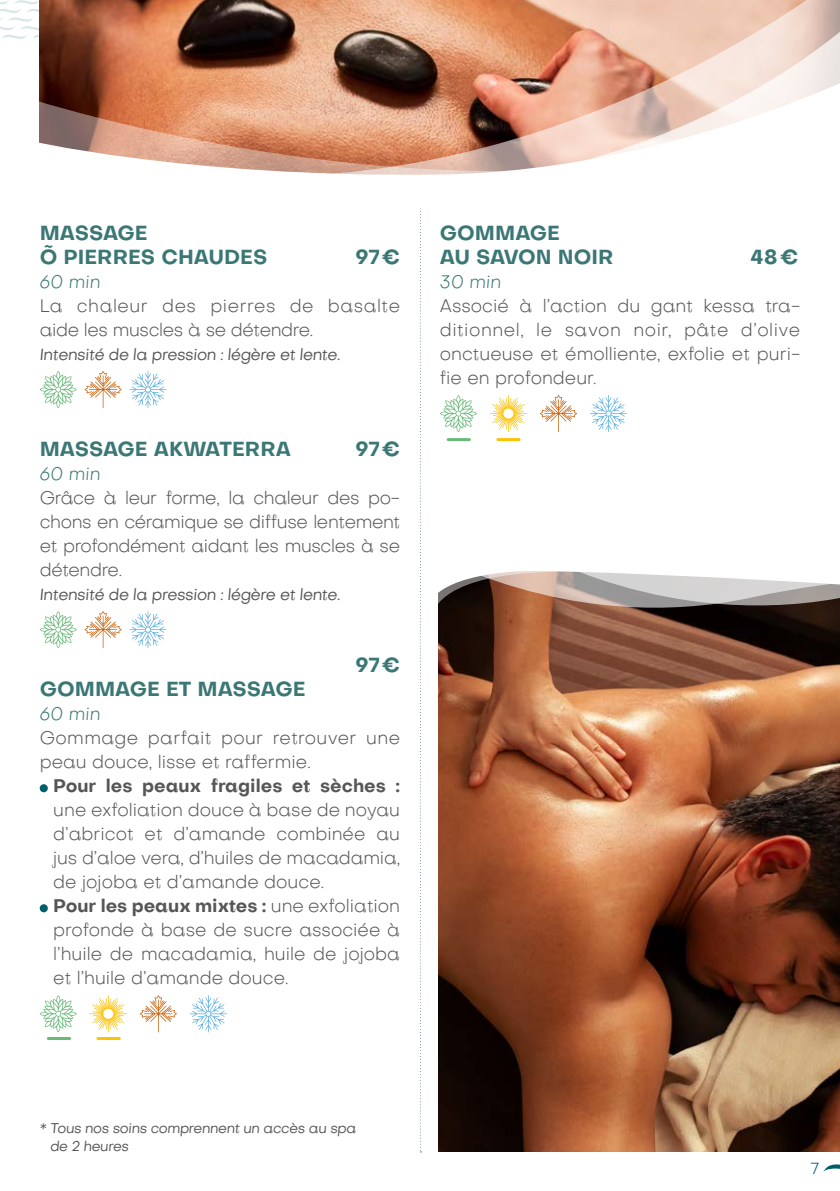
<style>
.page{position:relative;width:840px;height:1191px;background:#fff}
.page>*{position:absolute;margin:0;border:0;box-sizing:border-box;transform-origin:0 0}
.t1{font:700 20px/24px "Subjectivity";color:#3a7775}
.t2{font:300 18px/24px "Subjectivity";color:#565655}
.t3{font:700 18px "Subjectivity";color:#565655}
.t4{font:italic 300 18px "Subjectivity";color:#3a7775}
.t5{font:italic 16px "Subjectivity";letter-spacing:-.03em;color:#565655}
.t6{font:300 16px "Subjectivity";color:#005d6b}
.t7{font:italic 14px/18px "Subjectivity";letter-spacing:-.03em;color:#565655}
.s1{font-weight:700}
</style>
<div class="page">
<svg style="left:823px;top:1164px;width:16px;height:8px"></svg>
<svg style="left:0;top:0;width:40px;height:40px"></svg>
<svg style="left:84px;top:371px;width:38px;height:37px"></svg>
<svg style="left:129px;top:371px;width:37px;height:37px"></svg>
<svg style="left:40px;top:371px;width:37px;height:37px"></svg>
<svg style="left:84px;top:611px;width:38px;height:37px"></svg>
<svg style="left:129px;top:611px;width:37px;height:37px"></svg>
<svg style="left:40px;top:611px;width:37px;height:37px"></svg>
<div style="left:40px;top:784px;width:8px;height:8px;background:#005d6b;border-radius:50%"></div>
<div style="left:40px;top:904px;width:8px;height:8px;background:#005d6b;border-radius:50%"></div>
<svg style="left:140px;top:995px;width:37px;height:37px"></svg>
<svg style="left:190px;top:995px;width:37px;height:37px"></svg>
<svg style="left:40px;top:995px;width:37px;height:37px"></svg>
<svg style="left:90px;top:995px;width:37px;height:37px"></svg>
<hr style="left:48px;top:1037px;width:22px;height:3px;background:#68ba79">
<hr style="left:98px;top:1037px;width:21px;height:3px;background:#fdc201">
<img style="left:40px;top:0;width:79px;height:52px">
<svg style="left:39px;top:52px;width:80px;height:104px;background:#815244"></svg>
<svg style="left:119px;top:0;width:720px;height:175px;background:#bf886b"></svg>
<svg style="left:496px;top:9px;width:343px;height:87px;background:#e8bba5"></svg>
<img style="left:420px;top:96px;width:419px;height:1056px">
<p class="t1" style="left:40px;top:221px;width:229px">MASSAGE<br>Õ PIERRES CHAUDES</p>
<p class="t4" style="left:40px;top:275px;width:63px">60 min</p>
<p class="t2" style="left:40px;top:294px;width:362px">La chaleur des pierres de basalte aide les muscles à se détendre.</p>
<p class="t5" style="left:40px;top:348px;width:302px">Intensité de la pression : légère et lente.</p>
<p class="t1" style="left:355px;top:245px;width:46px">97 €</p>
<p class="t1" style="left:40px;top:437px;width:252px">MASSAGE AKWATERRA</p>
<p class="t4" style="left:40px;top:467px;width:63px">60 min</p>
<p class="t2" style="left:40px;top:486px;width:362px;text-align:justify">Grâce à leur forme, la chaleur des po&shy;chons en céramique se diffuse lentement et profondément aidant les muscles à se détendre.</p>
<p class="t5" style="left:40px;top:588px;width:302px">Intensité de la pression : légère et lente.</p>
<p class="t1" style="left:355px;top:437px;width:46px">97 €</p>
<p class="t1" style="left:355px;top:653px;width:46px">97 €</p>
<p class="t1" style="left:40px;top:677px;width:267px">GOMMAGE ET MASSAGE</p>
<p class="t4" style="left:40px;top:707px;width:63px">60 min</p>
<p class="t2" style="left:40px;top:726px;width:361px">Gommage parfait pour retrouver une peau douce, lisse et raffermie.</p>
<p class="t3" style="left:53px;top:775px;width:348px">Pour les peaux fragiles et sèches :</p>
<p class="t2" style="left:53px;top:798px;width:348px">une exfoliation douce à base de noyau d’abricot et d’amande combinée au jus d’aloe vera, d’huiles de macadamia, de jojoba et d’amande douce.<br><span class="s1">Pour les peaux mixtes :</span> une exfoliation profonde à base de sucre associée à l’huile de macadamia, huile de jojoba et l’huile d’amande douce.</p>
<p class="t1" style="left:439px;top:221px;width:175px">GOMMAGE<br>AU SAVON NOIR</p>
<p class="t4" style="left:439px;top:275px;width:63px">30 min</p>
<p class="t2" style="left:439px;top:294px;width:361px;text-align:justify">Associé à l’action du gant kessa tra&shy;ditionnel, le savon noir, pâte d’olive onctueuse et émolliente, exfolie et puri&shy;fie en profondeur.</p>
<p class="t1" style="left:750px;top:245px;width:49px">48 €</p>
<p class="t7" style="left:50px;top:1120px;width:307px;text-indent:-11px">* Tous nos soins comprennent un accès au spa de 2 heures</p>
<p class="t6" style="left:810px;top:1159px;width:10px">7</p>
</div>
